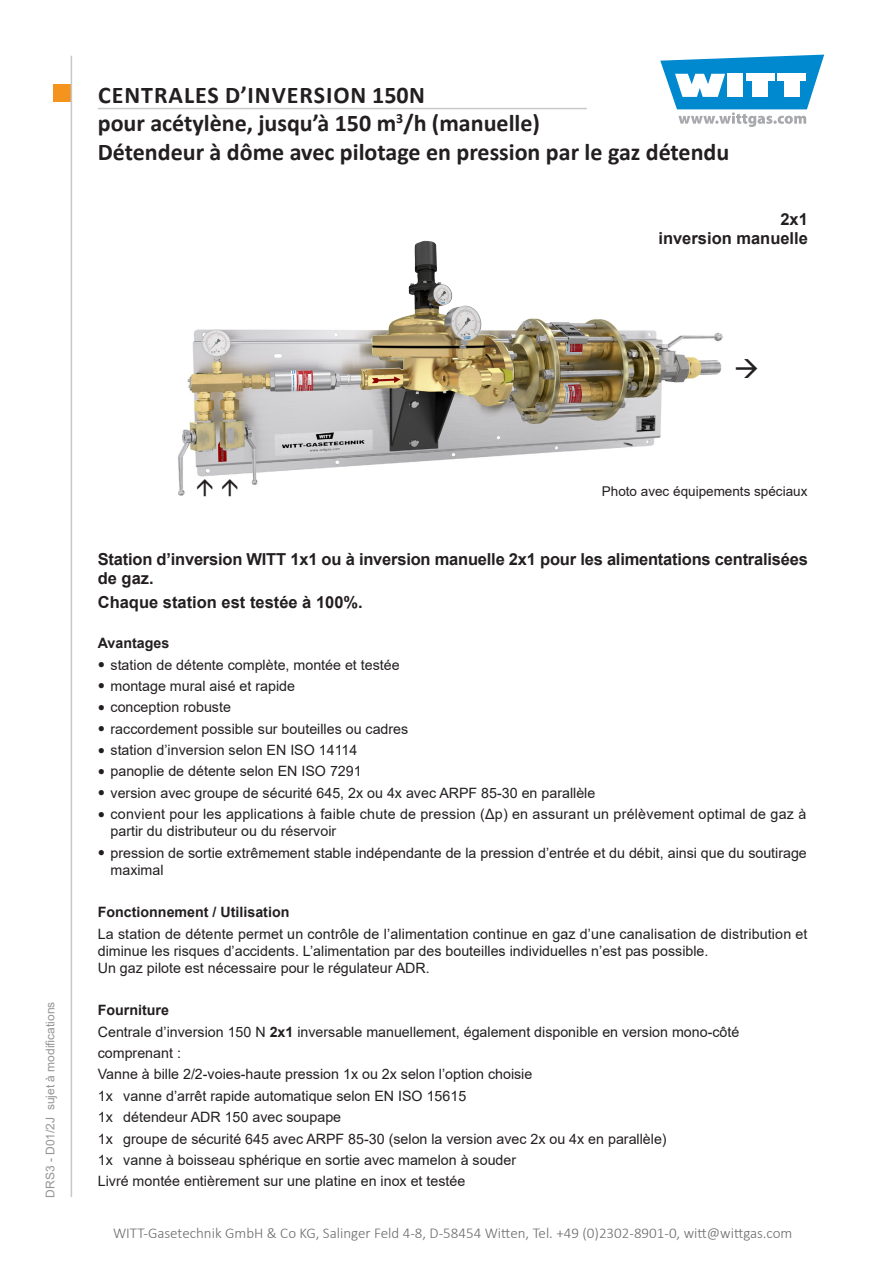
<style>
.page{position:relative;width:893px;height:1263px;background:#fff}
.page>*{position:absolute;margin:0;border:0;box-sizing:border-box;transform-origin:0 0}
.t1{font:700 24px/28.8px "Calibri";color:#231f20}
.t2{font:700 16.5px/19.5px "Arial";letter-spacing:-.015em;color:#231f20}
.t3{font:300 15px "Calibri";color:#6b6b6e}
.t4{font:14.25px/21.3px "Arial";color:#231f20}
.t5{font:700 14.25px "Arial";color:#231f20}
.t6{font:13.5px "Arial";color:#231f20}
.t7{font:12px "Arial";color:#939598}
.s1{font-family:"Bookman Old Style";font-size:12px}
.s2{font-weight:700}
</style>
<div class="page">
<div style="left:53px;top:85px;width:17px;height:17px;background:#f4931d"></div>
<svg style="left:660px;top:55px;width:164px;height:72px"></svg>
<hr style="left:71px;top:56px;width:1px;height:1141px;background:#c7c8ca">
<hr style="left:98px;top:108px;width:489px;height:1px;background:#c7c8ca">
<img style="left:178px;top:318px;width:545px;height:178px">
<img style="left:363px;top:241px;width:152px;height:165px">
<svg style="left:197px;top:480px;width:41px;height:16px"></svg>
<h1 class="t1" style="left:98px;top:80px;width:633px">CENTRALES D’INVERSION 150N<br>pour acétylène, jusqu’à 150 m<sup>3</sup>/h (manuelle)<br>Détendeur à dôme avec pilotage en pression par le gaz détendu</h1>
<p class="t2" style="left:658px;top:209px;width:151px;text-align:right">2x1<br>inversion manuelle</p>
<p class="t7" style="left:42px;top:1197px;width:198px;rotate:-90deg">DRS3 - D01/2J sujet à modifications</p>
<p class="t6" style="left:602px;top:482px;width:207px">Photo avec équipements spéciaux</p>
<p class="t2" style="left:98px;top:549px;width:712px">Station d’inversion WITT 1x1 ou à inversion manuelle 2x1 pour les alimentations centralisées de gaz.</p>
<p class="t2" style="left:98px;top:593px;width:267px">Chaque station est testée à 100%.</p>
<p class="t5" style="left:98px;top:633px;width:73px">Avantages</p>
<p class="t4" style="left:98px;top:654px;width:303px"><span class="s1">●</span> station de détente complète, montée et testée</p>
<p class="t4" style="left:98px;top:675px;width:199px"><span class="s1">●</span> montage mural aisé et rapide</p>
<p class="t4" style="left:98px;top:696px;width:135px"><span class="s1">●</span> conception robuste</p>
<p class="t4" style="left:98px;top:718px;width:312px"><span class="s1">●</span> raccordement possible sur bouteilles ou cadres</p>
<p class="t4" style="left:98px;top:739px;width:261px"><span class="s1">●</span> station d’inversion selon EN ISO 14114</p>
<p class="t4" style="left:98px;top:761px;width:265px"><span class="s1">●</span> panoplie de détente selon EN ISO 7291</p>
<p class="t4" style="left:98px;top:782px;width:499px"><span class="s1">●</span> version avec groupe de sécurité 645, 2x ou 4x avec ARPF 85-30 en parallèle</p>
<p class="t4" style="left:111px;top:805px;width:697px;line-height:17.1px;text-indent:-13px"><span class="s1">●</span> convient pour les applications à faible chute de pression (Δp) en assurant un prélèvement optimal de gaz à partir du distributeur ou du réservoir</p>
<p class="t4" style="left:111px;top:844px;width:698px;line-height:17.1px;text-indent:-13px"><span class="s1">●</span> pression de sortie extrêmement stable indépendante de la pression d’entrée et du débit, ainsi que du soutirage maximal</p>
<p class="t5" style="left:98px;top:902px;width:193px">Fonctionnement / Utilisation</p>
<p class="t4" style="left:98px;top:925px;width:711px;line-height:17.1px">La station de détente permet un contrôle de l’alimentation continue en gaz d’une canalisation de distribution et diminue les risques d’accidents. L’alimentation par des bouteilles individuelles n’est pas possible.<br>Un gaz pilote est nécessaire pour le régulateur ADR.</p>
<p class="t4" style="left:98px;top:1000px;width:643px"><span class="s2">Fourniture<br></span>Centrale d’inversion 150 N <span class="s2">2x1</span> inversable manuellement, également disponible en version mono-côté comprenant :<br>Vanne à bille 2/2-voies-haute pression 1x ou 2x selon l’option choisie<br>1x vanne d’arrêt rapide automatique selon EN ISO 15615<br>1x détendeur ADR 150 avec soupape<br>1x groupe de sécurité 645 avec ARPF 85-30 (selon la version avec 2x ou 4x en parallèle)<br>1x vanne à boisseau sphérique en sortie avec mamelon à souder<br>Livré montée entièrement sur une platine en inox et testée</p>
<p class="t3" style="left:113px;top:1224px;width:681px">WITT-Gasetechnik GmbH &amp; Co KG, Salinger Feld 4-8, D-58454 Witten, Tel. +49 (0)2302-8901-0, witt@wittgas.com</p>
</div>
